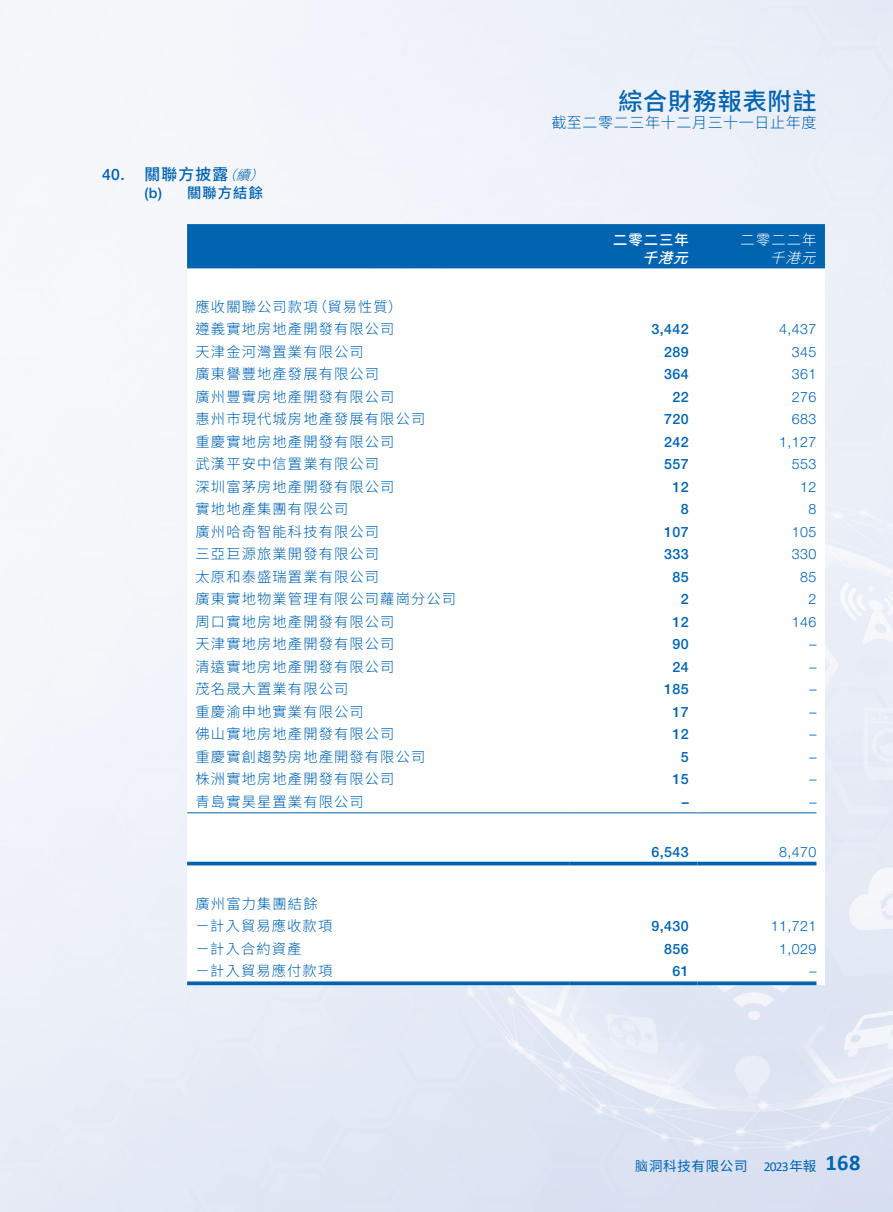
<style>
.page{position:relative;width:893px;height:1212px;background:#fff}
.page>*{position:absolute;margin:0;border:0;box-sizing:border-box;transform-origin:0 0}
.t1{font:500 24px "Noto Sans HK";letter-spacing:.035em;color:#0164b1}
.t2{font:500 15.75px "Noto Sans HK";color:#0164b1}
.t3{font:300 15px "Noto Sans HK";color:#0164b1}
.t4{font:300 14.25px/22.5px "Noto Sans HK";letter-spacing:.08em;color:#0164b1}
.t5{font:500 14.25px "Helvetica Neue LT Std";letter-spacing:.03em;color:#0164b1}
.t6{font:300 14.25px "Helvetica Neue LT Std";letter-spacing:.03em;color:#0164b1}
.t7{font:500 14.25px "Noto Sans HK";color:#0164b1}
.t8{font:500 14.25px "Noto Sans HK";color:#fff}
.t9{font:300 14.25px "Noto Sans HK";color:#fff}
.t10{font:italic 500 14.25px "Noto Sans HK";color:#fff}
.t11{font:italic 300 14.25px "Noto Sans HK";color:#fff}
.t12{font:13.5px "Noto Sans HK";letter-spacing:.05em;color:#0164b1}
.s1{font-family:"Helvetica Neue LT Std"}
.s2{font-weight:300;font-style:italic;font-size:13.5px}
.s3{font-family:"M Hei HKS Medium E Ten B5 H"}
.s4{font-family:"Calibri"}
.s5{font-family:"Calibri";font-weight:700;font-size:22.5px}
</style>
<div class="page">
<div style="left:187px;top:224px;width:638px;height:45px;background:#0164b1"></div>
<svg style="left:187px;top:812px;width:630px;height:173px"></svg>
<hr style="left:187px;top:812px;width:383px;height:1px;background:#0164b1">
<hr style="left:570px;top:812px;width:127px;height:1px;background:#0164b1">
<hr style="left:697px;top:812px;width:119px;height:1px;background:#0164b1">
<hr style="left:187px;top:862px;width:383px;height:3px;background:#0164b1">
<hr style="left:570px;top:862px;width:127px;height:3px;background:#0164b1">
<hr style="left:697px;top:862px;width:119px;height:3px;background:#0164b1">
<svg style="left:187px;top:981px;width:383px;height:4px;background:#1e76ba"></svg>
<svg style="left:570px;top:981px;width:127px;height:4px"></svg>
<svg style="left:697px;top:981px;width:119px;height:4px"></svg>
<p class="t2" style="left:102px;top:161px;width:168px"><span class="s1">40.</span> 關聯⽅披露<span class="s2">（續）</span></p>
<p class="t7" style="left:145px;top:181px;width:120px"><span class="s1">(b)</span> 關聯⽅結餘</p>
<p class="t4" style="left:196px;top:294px;width:208px">應收關聯公司款項（貿易性質）遵義實地房地產開發有限公司</p>
<h1 class="t1" style="left:618px;top:82px;width:200px">綜合財務報表附註</h1>
<p class="t3" style="left:551px;top:111px;width:267px">截⾄⼆零⼆三年⼗⼆⽉三⼗⼀⽇⽌年度</p>
<p class="t8" style="left:613px;top:228px;width:77px">⼆零⼆三年</p>
<p class="t9" style="left:741px;top:228px;width:77px">⼆零⼆⼆年</p>
<p class="t10" style="left:642px;top:246px;width:52px">千港元</p>
<p class="t11" style="left:770px;top:246px;width:52px">千港元</p>
<p class="t5" style="left:651px;top:321px;width:39px">3,442</p>
<p class="t6" style="left:779px;top:324px;width:39px">4,437</p>
<p class="t4" style="left:196px;top:339px;width:170px">天津⾦河灣置業有限公司</p>
<p class="t5" style="left:664px;top:344px;width:26px">289</p>
<p class="t6" style="left:792px;top:347px;width:26px">345</p>
<p class="t4" style="left:196px;top:362px;width:185px">廣東譽豐地產發展有限公司</p>
<p class="t5" style="left:664px;top:366px;width:26px">364</p>
<p class="t6" style="left:792px;top:369px;width:26px">361</p>
<p class="t4" style="left:196px;top:384px;width:200px">廣州豐實房地產開發有限公司</p>
<p class="t5" style="left:673px;top:389px;width:18px">22</p>
<p class="t6" style="left:792px;top:392px;width:26px">276</p>
<p class="t4" style="left:196px;top:407px;width:231px">惠州市現代城房地產發展有限公司</p>
<p class="t5" style="left:664px;top:411px;width:26px">720</p>
<p class="t6" style="left:792px;top:414px;width:26px">683</p>
<p class="t4" style="left:196px;top:429px;width:200px">重慶實地房地產開發有限公司</p>
<p class="t5" style="left:664px;top:434px;width:26px">242</p>
<p class="t6" style="left:779px;top:437px;width:39px">1,127</p>
<p class="t4" style="left:196px;top:452px;width:185px">武漢平安中信置業有限公司</p>
<p class="t5" style="left:664px;top:456px;width:26px">557</p>
<p class="t6" style="left:792px;top:459px;width:26px">553</p>
<p class="t4" style="left:196px;top:474px;width:200px">深圳富茅房地產開發有限公司</p>
<p class="t5" style="left:673px;top:479px;width:18px">12</p>
<p class="t6" style="left:800px;top:482px;width:18px">12</p>
<p class="t4" style="left:196px;top:497px;width:154px">實地地產集團有限公司</p>
<p class="t5" style="left:681px;top:501px;width:9px">8</p>
<p class="t6" style="left:808px;top:504px;width:9px">8</p>
<p class="t4" style="left:196px;top:519px;width:185px">廣州哈奇智能科技有限公司</p>
<p class="t5" style="left:664px;top:524px;width:26px">107</p>
<p class="t6" style="left:792px;top:527px;width:26px">105</p>
<p class="t4" style="left:196px;top:542px;width:185px">三亞巨源旅業開發有限公司</p>
<p class="t5" style="left:664px;top:546px;width:26px">333</p>
<p class="t6" style="left:792px;top:549px;width:26px">330</p>
<p class="t4" style="left:196px;top:564px;width:185px">太原和泰盛瑞置業有限公司</p>
<p class="t5" style="left:673px;top:569px;width:18px">85</p>
<p class="t6" style="left:800px;top:572px;width:18px">85</p>
<p class="t4" style="left:196px;top:587px;width:262px">廣東實地物業管理有限公司蘿崗分公司</p>
<p class="t5" style="left:681px;top:591px;width:9px">2</p>
<p class="t6" style="left:808px;top:594px;width:9px">2</p>
<p class="t4" style="left:196px;top:609px;width:200px">周⼝實地房地產開發有限公司</p>
<p class="t5" style="left:673px;top:614px;width:18px">12</p>
<p class="t6" style="left:792px;top:617px;width:26px">146</p>
<p class="t4" style="left:196px;top:632px;width:200px">天津實地房地產開發有限公司</p>
<p class="t5" style="left:673px;top:636px;width:18px">90</p>
<p class="t6" style="left:809px;top:639px;width:9px">–</p>
<p class="t4" style="left:196px;top:654px;width:200px">清遠實地房地產開發有限公司</p>
<p class="t5" style="left:673px;top:659px;width:18px">24</p>
<p class="t6" style="left:809px;top:662px;width:9px">–</p>
<p class="t4" style="left:196px;top:677px;width:154px">茂名晟⼤置業有限公司</p>
<p class="t5" style="left:664px;top:681px;width:26px">185</p>
<p class="t6" style="left:809px;top:684px;width:9px">–</p>
<p class="t4" style="left:196px;top:699px;width:170px">重慶渝申地實業有限公司</p>
<p class="t5" style="left:673px;top:704px;width:18px">17</p>
<p class="t6" style="left:809px;top:707px;width:9px">–</p>
<p class="t4" style="left:196px;top:722px;width:200px">佛⼭實地房地產開發有限公司</p>
<p class="t5" style="left:673px;top:726px;width:18px">12</p>
<p class="t6" style="left:809px;top:729px;width:9px">–</p>
<p class="t4" style="left:196px;top:744px;width:231px">重慶實創趨勢房地產開發有限公司</p>
<p class="t5" style="left:681px;top:749px;width:9px">5</p>
<p class="t6" style="left:809px;top:752px;width:9px">–</p>
<p class="t4" style="left:196px;top:767px;width:200px">株洲實地房地產開發有限公司</p>
<p class="t5" style="left:673px;top:771px;width:18px">15</p>
<p class="t6" style="left:809px;top:774px;width:9px">–</p>
<p class="t4" style="left:196px;top:789px;width:170px">⻘島實昊星置業有限公司</p>
<p class="t5" style="left:682px;top:794px;width:9px">–</p>
<p class="t6" style="left:809px;top:797px;width:9px">–</p>
<p class="t5" style="left:651px;top:843px;width:39px">6,543</p>
<p class="t6" style="left:779px;top:846px;width:39px">8,470</p>
<p class="t4" style="left:196px;top:891px;width:138px">廣州富⼒集團結餘－計⼊貿易應收款項</p>
<p class="t5" style="left:651px;top:918px;width:39px">9,430</p>
<p class="t6" style="left:771px;top:921px;width:47px">11,721</p>
<p class="t4" style="left:196px;top:936px;width:107px">－計⼊合約資產</p>
<p class="t5" style="left:664px;top:940px;width:26px">856</p>
<p class="t6" style="left:779px;top:943px;width:39px">1,029</p>
<p class="t4" style="left:196px;top:959px;width:138px">－計⼊貿易應付款項</p>
<p class="t5" style="left:673px;top:963px;width:18px">61</p>
<p class="t6" style="left:809px;top:966px;width:9px">–</p>
<p class="t12" style="left:635px;top:1155px;width:227px"><span class="s3">腦</span>洞科技有限公司 <span class="s4">2023</span>年報 <span class="s5">168</span></p>
</div>
